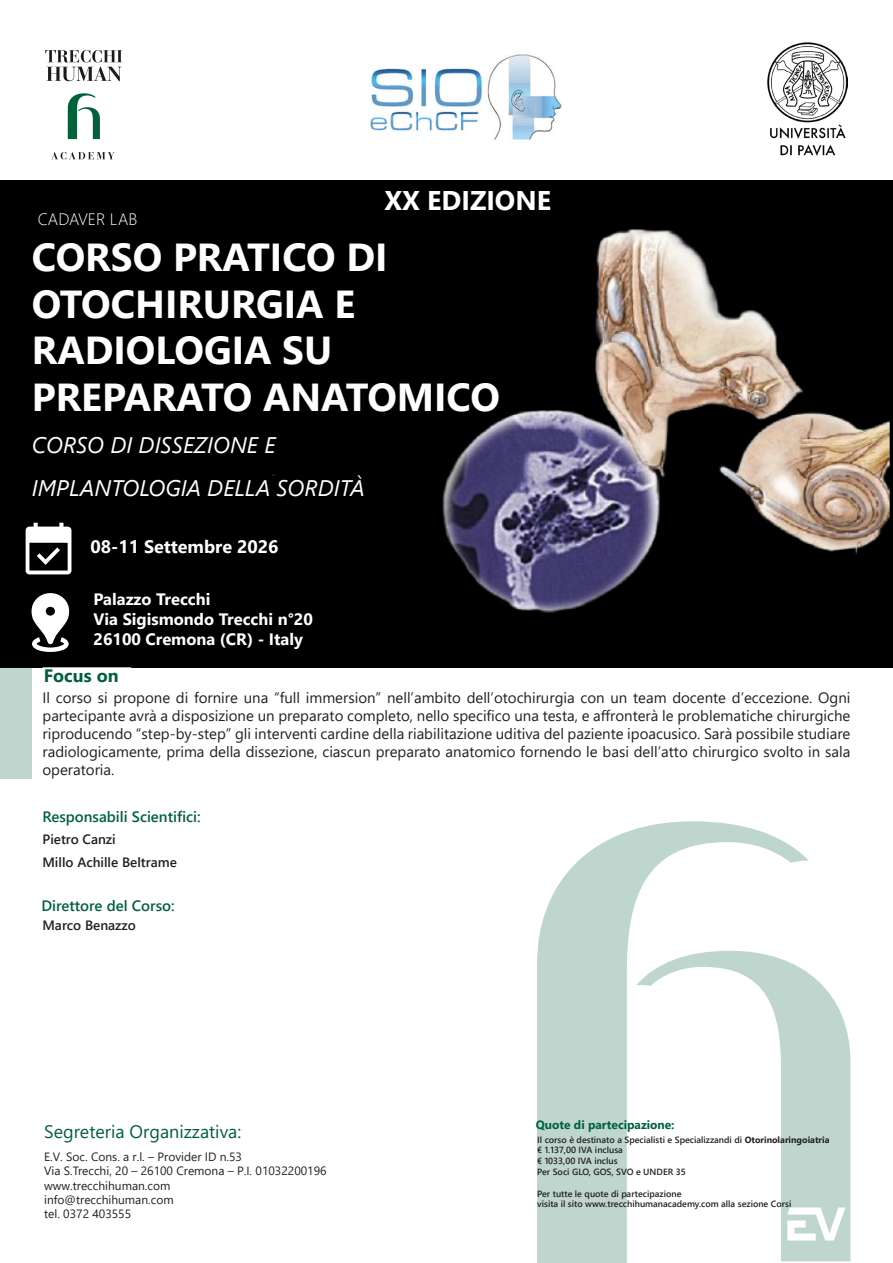
<style>
.page{position:relative;width:893px;height:1263px;background:#fff}
.page>*{position:absolute;margin:0;border:0;box-sizing:border-box;transform-origin:0 0}
.t1{font:700 39px/46.8px "Segoe UI";color:#fffefc}
.t2{font:700 27px "Segoe UI";color:#fff}
.t3{font:italic 22.5px/43.2px "Segoe UI";color:#fffefc}
.t4{font:18px "Segoe UI";color:#00613b}
.t5{font:700 18px "Segoe UI";color:#fffefc}
.t6{font:700 18px "Segoe UI";color:#00613b}
.t7{font:700 16.5px "Segoe UI";color:#fffefc}
.t8{font:300 16.5px "Segoe UI";color:#fffefc}
.t9{font:15px/18px "Segoe UI";color:#231f20;text-align:justify}
.t10{font:600 15px "Segoe UI";color:#00613b}
.t11{font:600 13.5px "Segoe UI";color:#231f20}
.t12{font:12px "Segoe UI";color:#231f20}
.t13{font:700 12px "Segoe UI";color:#00613b}
.t14{font:600 9px/10.8px "Segoe UI";color:#231f20}
.s1{font-weight:700}
</style>
<div class="page">
<svg style="left:537px;top:821px;width:272px;height:442px;fill:#bfd6cf"></svg>
<svg style="left:636px;top:951px;width:214px;height:310px"></svg>
<svg style="left:787px;top:1207px;width:58px;height:33px"></svg>
<img style="left:0;top:180px;width:893px;height:487px">
<svg style="left:45px;top:50px;width:77px;height:31px"></svg>
<svg style="left:68px;top:93px;width:32px;height:46px"></svg>
<svg style="left:52px;top:152px;width:62px;height:7px"></svg>
<div style="left:42px;top:667px;width:89px;height:19px;border:2px solid #fefcfd"></div>
<img style="left:767px;top:43px;width:80px;height:113px">
<img style="left:370px;top:54px;width:192px;height:86px">
<div style="left:0;top:668px;width:32px;height:110px;background:#bfd6cf"></div>
<svg style="left:32px;top:593px;width:37px;height:59px"></svg>
<svg style="left:26px;top:523px;width:45px;height:51px"></svg>
<p class="t8" style="left:38px;top:204px;width:101px">CADAVER LAB</p>
<p class="t2" style="left:384px;top:175px;width:168px">XX EDIZIONE</p>
<p class="t1" style="left:32px;top:230px;width:357px">CORSO PRATICO DI</p>
<p class="t1" style="left:32px;top:277px;width:325px">OTOCHIRURGIA E<br>RADIOLOGIA SU</p>
<p class="t1" style="left:32px;top:371px;width:470px">PREPARATO ANATOMICO</p>
<p class="t3" style="left:32px;top:420px;width:334px">CORSO DI DISSEZIONE E<br>IMPLANTOLOGIA DELLA SORDITÀ</p>
<p class="t5" style="left:90px;top:530px;width:190px">08-11 Settembre 2026</p>
<p class="t7" style="left:94px;top:584px;width:118px">Palazzo Trecchi</p>
<p class="t7" style="left:94px;top:604px;width:221px">Via Sigismondo Trecchi n°20</p>
<p class="t7" style="left:94px;top:624px;width:211px">26100 Cremona (CR) - Italy</p>
<p class="t6" style="left:44px;top:658px;width:76px">Focus on</p>
<p class="t9" style="left:43px;top:687px;width:809px">Il corso si propone di fornire una “full immersion” nell’ambito dell’otochirurgia con un team docente d’eccezione. Ogni partecipante avrà a disposizione un preparato completo, nello specifico una testa, e affronterà le problematiche chirurgiche riproducendo “step-by-step” gli interventi cardine della riabilitazione uditiva del paziente ipoacusico. Sarà possibile studiare radiologicamente, prima della dissezione, ciascun preparato anatomico fornendo le basi dell’atto chirurgico svolto in sala operatoria.</p>
<p class="t10" style="left:43px;top:803px;width:160px">Responsabili Scientifici:</p>
<p class="t11" style="left:43px;top:826px;width:75px">Pietro Canzi</p>
<p class="t11" style="left:43px;top:850px;width:136px">Millo Achille Beltrame</p>
<p class="t10" style="left:41px;top:891px;width:135px">Direttore del Corso:</p>
<p class="t11" style="left:43px;top:912px;width:95px">Marco Benazzo</p>
<p class="t4" style="left:44px;top:1115px;width:199px">Segreteria Organizzativa:</p>
<p class="t12" style="left:44px;top:1145px;width:199px">E.V. Soc. Cons. a r.l. – Provider ID n.53</p>
<p class="t12" style="left:44px;top:1159px;width:284px">Via S.Trecchi, 20 – 26100 Cremona – P.I. 01032200196</p>
<p class="t12" style="left:44px;top:1174px;width:128px">www.trecchihuman.com</p>
<p class="t12" style="left:44px;top:1188px;width:131px">info@trecchihuman.com</p>
<p class="t12" style="left:44px;top:1203px;width:89px">tel. 0372 403555</p>
<p class="t13" style="left:536px;top:1113px;width:140px">Quote di partecipazione:</p>
<p class="t14" style="left:537px;top:1133px;width:294px">Il corso è destinato a Specialisti e Specializzandi di <span class="s1">Otorinolaringoiatria</span></p>
<p class="t14" style="left:537px;top:1144px;width:87px">€ 1.137,00 IVA inclusa</p>
<p class="t14" style="left:537px;top:1155px;width:150px">€ 1033,00 IVA inclus<br>Per Soci GLO, GOS, SVO e UNDER 35</p>
<p class="t14" style="left:537px;top:1187px;width:256px">Per tutte le quote di partecipazione<br>visita il sito www.trecchihumanacademy.com alla sezione Corsi</p>
</div>
